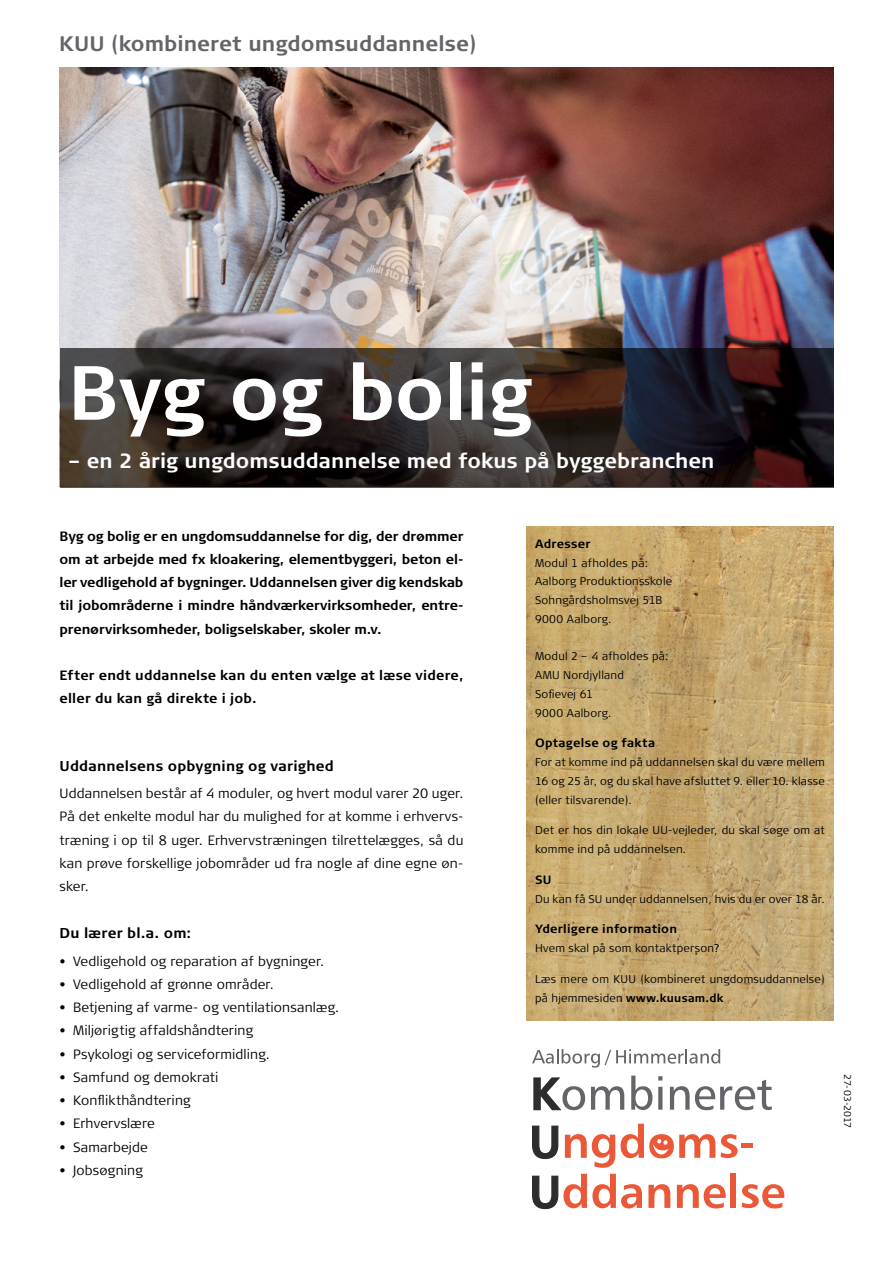
<style>
.page{position:relative;width:893px;height:1263px;background:#fff}
.page>*{position:absolute;margin:0;border:0;box-sizing:border-box;transform-origin:0 0}
.t1{font:700 76.5px "Signa Column";letter-spacing:-.015em;color:#fff}
.t2{font:700 21px "Signa Column";color:#636569}
.t3{font:700 20.55px "Signa Column";color:#fff}
.t4{font:700 14.25px "Signa Column";letter-spacing:.015em;color:#000}
.t5{font:300 13.5px/23.2px "Signa Column";letter-spacing:.01em;color:#000;text-align:justify}
.t6{font:700 13.5px/23.2px "Signa Column";letter-spacing:.01em;color:#000;text-align:justify}
.t7{font:700 12px "Signa Column";letter-spacing:.02em;color:#000}
.t8{font:300 11.25px/18.8px "Signa Column";letter-spacing:.02em;color:#000}
.t9{font:300 9.75px "Signa Column";letter-spacing:-.015em;color:#000}
.s1{font-weight:700}
</style>
<div class="page">
<img style="left:526px;top:526px;width:307px;height:494px">
<img style="left:60px;top:68px;width:773px;height:280px">
<svg style="left:60px;top:348px;width:773px;height:139px;background:#2d2525"></svg>
<svg style="left:533px;top:1077px;width:52px;height:34px"></svg>
<svg style="left:591px;top:1086px;width:33px;height:24px"></svg>
<svg style="left:631px;top:1075px;width:21px;height:35px"></svg>
<svg style="left:658px;top:1087px;width:4px;height:23px"></svg>
<svg style="left:658px;top:1076px;width:4px;height:4px"></svg>
<svg style="left:670px;top:1080px;width:102px;height:30px"></svg>
<svg style="left:532px;top:1125px;width:27px;height:35px"></svg>
<svg style="left:721px;top:1134px;width:17px;height:24px"></svg>
<hr style="left:741px;top:1143px;width:12px;height:4px;background:#ea5838">
<svg style="left:532px;top:1174px;width:110px;height:36px"></svg>
<svg style="left:648px;top:1184px;width:22px;height:24px"></svg>
<svg style="left:677px;top:1184px;width:49px;height:24px"></svg>
<div style="left:730px;top:1174px;width:6px;height:34px;background:#ea5838"></div>
<svg style="left:742px;top:1184px;width:42px;height:24px"></svg>
<svg style="left:532px;top:1049px;width:188px;height:19px"></svg>
<svg style="left:565px;top:1124px;width:150px;height:44px"></svg>
<h2 class="t2" style="left:59px;top:32px;width:418px">KUU (kombineret ungdomsuddannelse)</h2>
<h1 class="t1" style="left:68px;top:348px;width:465px">Byg og bolig</h1>
<h3 class="t3" style="left:68px;top:449px;width:648px">– en 2 årig ungdomsuddannelse med fokus på byggebranchen</h3>
<p class="t6" style="left:60px;top:524px;width:405px">Byg og bolig er en ungdomsuddannelse for dig, der drømmer om at arbejde med fx kloakering, elementbyggeri, beton el&shy;ler vedligehold af bygninger. Uddannelsen giver dig kendskab til jobområderne i mindre håndværkervirksomheder, entre&shy;prenørvirksomheder, boligselskaber, skoler m.v.</p>
<p class="t6" style="left:60px;top:664px;width:405px">Efter endt uddannelse kan du enten vælge at læse videre, eller du kan gå direkte i job.</p>
<p class="t4" style="left:60px;top:757px;width:276px">Uddannelsens opbygning og varighed</p>
<p class="t5" style="left:60px;top:782px;width:405px">Uddannelsen består af 4 moduler, og hvert modul varer 20 uger.<br>På det enkelte modul har du mulighed for at komme i erhvervs&shy;træning i op til 8 uger. Erhvervstræningen tilrettelægges, så du kan prøve forskellige jobområder ud fra nogle af dine egne øn&shy;sker.</p>
<p class="t4" style="left:60px;top:925px;width:133px">Du lærer bl.a. om:</p>
<p class="t5" style="left:60px;top:949px;width:266px">• Vedligehold og reparation af bygninger.</p>
<p class="t5" style="left:60px;top:972px;width:216px">• Vedligehold af grønne områder.</p>
<p class="t5" style="left:60px;top:996px;width:281px">• Betjening af varme- og ventilationsanlæg.</p>
<p class="t5" style="left:60px;top:1019px;width:195px">• Miljørigtig affaldshåndtering</p>
<p class="t5" style="left:60px;top:1042px;width:212px">• Psykologi og serviceformidling.</p>
<p class="t5" style="left:60px;top:1065px;width:161px">• Samfund og demokrati</p>
<p class="t5" style="left:60px;top:1089px;width:133px">• Konflikthåndtering</p>
<p class="t5" style="left:60px;top:1112px;width:97px">• Erhvervslære</p>
<p class="t5" style="left:60px;top:1135px;width:90px">• Samarbejde</p>
<p class="t5" style="left:60px;top:1158px;width:85px">• Jobsøgning</p>
<p class="t7" style="left:535px;top:537px;width:57px">Adresser</p>
<p class="t8" style="left:535px;top:553px;width:139px">Modul 1 afholdes på:<br>Aalborg Produktionsskole<br>Sohngårdsholmsvej 51B<br>9000 Aalborg.</p>
<p class="t8" style="left:535px;top:647px;width:135px">Modul 2 – 4 afholdes på:<br>AMU Nordjylland<br>Sofievej 61<br>9000 Aalborg.</p>
<p class="t7" style="left:535px;top:736px;width:122px">Optagelse og fakta</p>
<p class="t8" style="left:535px;top:753px;width:291px;text-align:justify">For at komme ind på uddannelsen skal du være mellem 16 og 25 år, og du skal have afsluttet 9. eller 10. klasse (eller tilsvarende).</p>
<p class="t8" style="left:535px;top:821px;width:291px">Det er hos din lokale UU-vejleder, du skal søge om at komme ind på uddannelsen.</p>
<p class="t7" style="left:535px;top:873px;width:18px">SU</p>
<p class="t8" style="left:535px;top:889px;width:291px">Du kan få SU under uddannelsen, hvis du er over 18 år.</p>
<p class="t7" style="left:535px;top:922px;width:144px">Yderligere information</p>
<p class="t8" style="left:535px;top:939px;width:186px">Hvem skal på som kontaktperson?</p>
<p class="t8" style="left:535px;top:970px;width:291px">Læs mere om KUU (kombineret ungdomsuddannelse) på hjemmesiden <span class="s1">www.kuusam.dk</span></p>
<p class="t9" style="left:853px;top:1074px;width:55px;rotate:90deg">27-03-2017</p>
</div>
